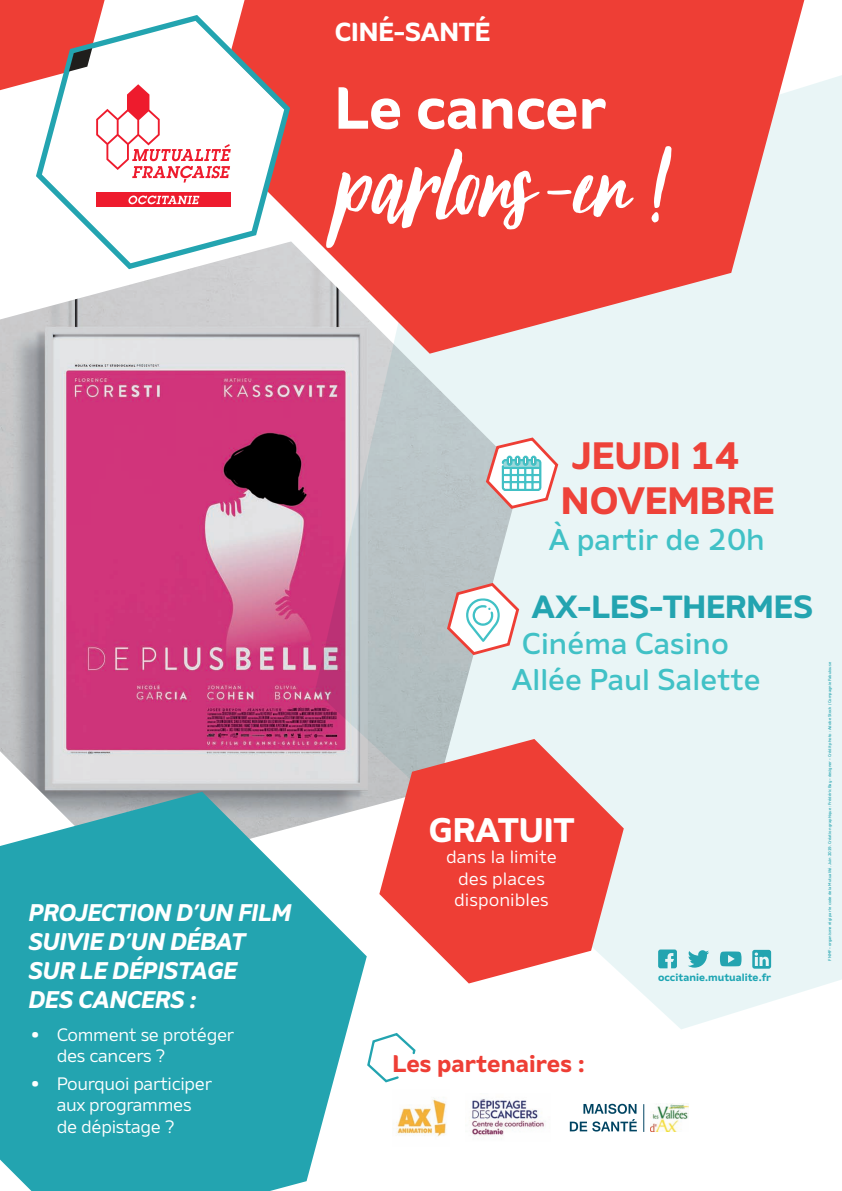
<style>
.page{position:relative;width:842px;height:1191px;background:#fff}
.page>*{position:absolute;margin:0;border:0;box-sizing:border-box;transform-origin:0 0}
.t1{font:118px "October Storm";color:#fff}
.t2{font:700 59px "Amino";color:#fff}
.t3{font:700 38px/45.6px "Amino";color:#ee4239}
.t4{font:700 34px "Amino";color:#fff}
.t5{font:700 32px "Amino";letter-spacing:.015em;color:#23a4b0}
.t6{font:500 30px/36px "Amino";color:#41c1c6}
.t7{font:700 26px "Amino";color:#fff}
.t8{font:italic 700 24px/28.8px "Amino";color:#fff}
.t9{font:700 24px "Amino";color:#ee3e35}
.t10{font:18px/21.6px "Amino";letter-spacing:-.02em;color:#fff}
.t11{font:18px/21.6px "Amino";color:#fff;text-align:center}
.t12{font:700 10.6px "Amino";letter-spacing:.005em;color:#1da5b3}
.t13{font:500 4px "Amino";color:#23a4b0}
.s1{font-weight:700;font-size:20px}
</style>
<div class="page">
<div style="left:468px;top:75px;width:374px;height:954px;background:#e9f5f6"></div>
<img style="left:0;top:270px;width:522px;height:538px">
<svg style="left:209px;top:0;width:595px;height:354px;background:#eb6660"></svg>
<svg style="left:0;top:792px;width:367px;height:399px;background:#47b0ba"></svg>
<svg style="left:688px;top:950px;width:21px;height:17px"></svg>
<svg style="left:720px;top:951px;width:21px;height:15px"></svg>
<svg style="left:658px;top:949px;width:19px;height:19px"></svg>
<svg style="left:752px;top:950px;width:19px;height:18px"></svg>
<svg style="left:483px;top:436px;width:77px;height:74px"></svg>
<svg style="left:42px;top:15px;width:248px;height:254px"></svg>
<svg style="left:445px;top:581px;width:76px;height:75px"></svg>
<svg style="left:0;top:0;width:231px;height:182px"></svg>
<div style="left:96px;top:193px;width:135px;height:14px;background:#ee1b2d"></div>
<svg style="left:128px;top:195px;width:71px;height:9px"></svg>
<svg style="left:366px;top:1031px;width:50px;height:52px"></svg>
<svg style="left:379px;top:739px;width:245px;height:244px;background:#ec746e"></svg>
<img style="left:396px;top:1098px;width:50px;height:39px">
<img style="left:469px;top:1099px;width:77px;height:41px">
<img style="left:651px;top:1103px;width:37px;height:28px">
<svg style="left:570px;top:1119px;width:67px;height:12px"></svg>
<svg style="left:583px;top:1103px;width:53px;height:10px"></svg>
<svg style="left:643px;top:1104px;width:1px;height:27px"></svg>
<h3 class="t7" style="left:335px;top:16px;width:157px">Ciné-santé</h3>
<h2 class="t2" style="left:335px;top:71px;width:273px">Le cancer</h2>
<h1 class="t1" style="left:335px;top:127px;width:341px">parlons -en !</h1>
<h3 class="t8" style="left:28px;top:897px;width:264px">PROJECTION D’UN FILM<br>SUIVIE D’UN DÉBAT<br>SUR LE DÉPISTAGE<br>DES CANCERS :</h3>
<h3 class="t10" style="left:57px;top:1023px;width:179px;text-indent:-26px"><span class="s1">•</span> Comment se protéger des cancers ?</h3>
<h3 class="t10" style="left:57px;top:1072px;width:157px;text-indent:-26px"><span class="s1">•</span> Pourquoi participer aux programmes de dépistage ?</h3>
<h3 class="t3" style="left:561px;top:431px;width:211px">Jeudi 14 novemBRE</h3>
<h3 class="t6" style="left:549px;top:521px;width:217px">À partir de 20h</h3>
<h3 class="t5" style="left:532px;top:586px;width:283px">Ax-les-thermes</h3>
<h3 class="t6" style="left:512px;top:625px;width:250px;text-indent:10px">Cinéma Casino<br>Allée Paul Salette</h3>
<h3 class="t4" style="left:429px;top:808px;width:68px">GRATUIT</h3>
<h3 class="t11" style="left:446px;top:845px;width:112px">dans la limite des places disponibles</h3>
<h3 class="t12" style="left:658px;top:970px;width:114px">occitanie.mutualite.fr</h3>
<p class="t13" style="left:827px;top:960px;width:300px;rotate:-90deg">FNMF - organisme régi par le code de la Mutualité. Juin 2019. Création graphique : Frédéric Bay - designer - Crédit photo : Adobe Stock / Compagnie Fabulouse</p>
<h3 class="t9" style="left:392px;top:1048px;width:194px">Les partenaires :</h3>
</div>
